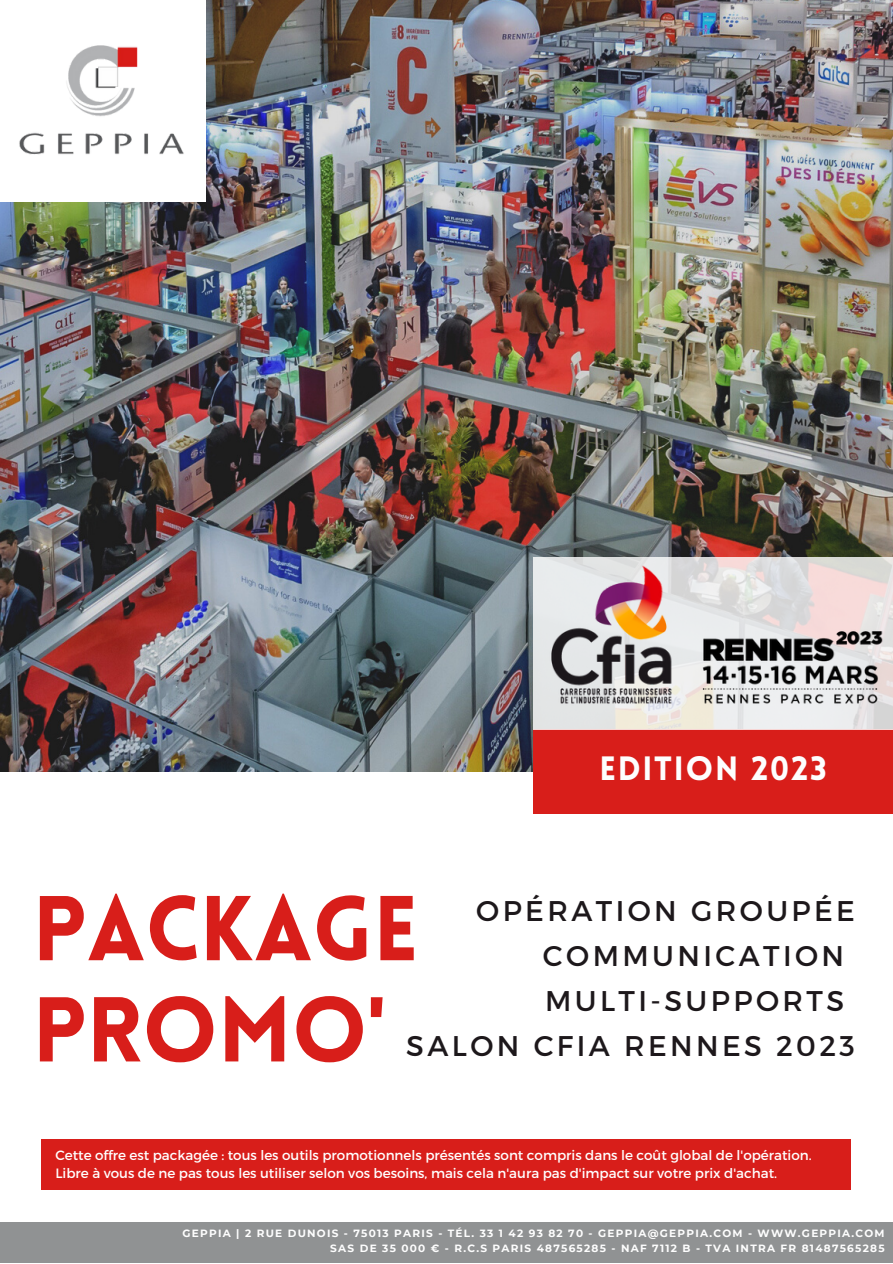
<style>
.page{position:relative;width:893px;height:1264px;background:#fff}
.page>*{position:absolute;margin:0;border:0;box-sizing:border-box;transform-origin:0 0}
.t1{font:900 89.85px/101.1px "Lovelo";color:#d81e1a}
.t2{font:900 33px "Lovelo";letter-spacing:.05em;color:#fefefe}
.t3{font:28.5px "Montserrat";letter-spacing:.12em;color:#1d181b}
.t4{font:13.5px/18px "Montserrat";color:#fff}
.t5{font:700 10.5px/14.9px "Montserrat";letter-spacing:.12em;color:#fefefe;text-align:right}
</style>
<div class="page">
<img style="left:0;top:0;width:892px;height:771px">
<div style="left:0;top:0;width:205px;height:201px;background:#fff"></div>
<div style="left:533px;top:729px;width:359px;height:84px;background:#d81e1a"></div>
<img style="left:19px;top:24px;width:187px;height:156px">
<svg style="left:533px;top:718px;width:359px;height:11px;background:#e9e8e5"></svg>
<div style="left:0;top:1221px;width:892px;height:41px;background:#909293"></div>
<div style="left:41px;top:1138px;width:810px;height:51px;background:#d81e1a"></div>
<img style="left:533px;top:555px;width:359px;height:163px">
<h2 class="t2" style="left:599px;top:755px;width:229px">EDITION 2023</h2>
<h1 class="t1" style="left:33px;top:887px;width:387px">PACKAGE<br>PROMO'</h1>
<h3 class="t3" style="left:476px;top:892px;width:380px">OPÉRATION GROUPÉE</h3>
<h3 class="t3" style="left:543px;top:937px;width:303px">COMMUNICATION</h3>
<h3 class="t3" style="left:545px;top:982px;width:300px">MULTI-SUPPORTS</h3>
<h3 class="t3" style="left:406px;top:1027px;width:450px">SALON CFIA RENNES 2023</h3>
<p class="t4" style="left:55px;top:1145px;width:757px">Cette offre est packagée : tous les outils promotionnels présentés sont compris dans le coût global de l'opération.<br>Libre à vous de ne pas tous les utiliser selon vos besoins, mais cela n'aura pas d'impact sur votre prix d'achat.</p>
<p class="t5" style="left:182px;top:1225px;width:703px">GEPPIA | 2 RUE DUNOIS - 75013 PARIS - TÉL. 33 1 42 93 82 70 - GEPPIA@GEPPIA.COM - WWW.GEPPIA.COM<br>SAS DE 35 000 € - R.C.S PARIS 487565285 - NAF 7112 B - TVA INTRA FR 81487565285</p>
</div>
